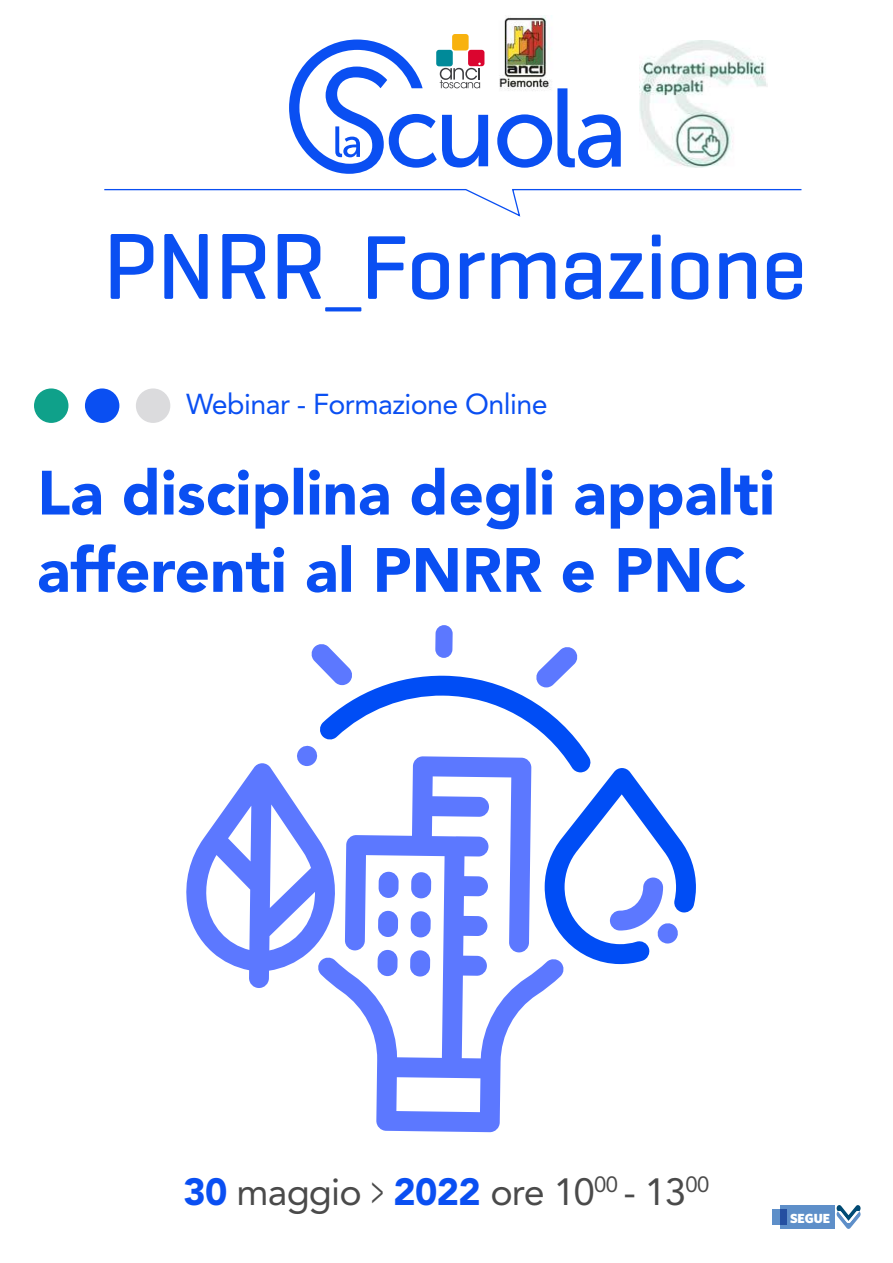
<style>
.page{position:relative;width:893px;height:1263px;background:#fff}
.page>*{position:absolute;margin:0;border:0;box-sizing:border-box;transform-origin:0 0}
.t1{font:500 91.95px "Geogrotesque Cyr";letter-spacing:-.01em;color:#0a4ff2}
.t2{font:37.65px "Avenir LT Std";letter-spacing:-.02em;color:#4a4a4a}
.t3{font:28.65px "Avenir LT Std";letter-spacing:-.02em;color:#0a4ff2}
.t4{font:900 13.2px "Whitney HTF";color:#fff}
.s1{font-size:95.4px}
.s2{font-weight:300;font-size:95.4px}
.s3{font-weight:900;color:#0a4ff2}
.s4{font-size:40.35px}
</style>
<div class="page">
<svg style="left:39px;top:544px;width:706px;height:49px"></svg>
<svg style="left:42px;top:468px;width:730px;height:61px"></svg>
<svg style="left:837px;top:1205px;width:23px;height:24px"></svg>
<div style="left:780px;top:1205px;width:54px;height:24px;background:#5e8fc9"></div>
<div style="left:772px;top:1209px;width:8px;height:15px;background:#5e8fc9"></div>
<div style="left:780px;top:1209px;width:7px;height:15px;background:#244fa1"></div>
<div style="left:136px;top:388px;width:34px;height:35px;background:#dbdbdd;border-radius:50%"></div>
<div style="left:85px;top:388px;width:34px;height:35px;background:#0a4ff2;border-radius:50%"></div>
<div style="left:34px;top:388px;width:34px;height:35px;background:#0fa18a;border-radius:50%"></div>
<img style="left:640px;top:40px;width:128px;height:128px">
<svg style="left:497px;top:88px;width:124px;height:80px"></svg>
<div style="left:452px;top:34px;width:17px;height:17px;background:#f8b20e;border-radius:3px"></div>
<svg style="left:289px;top:40px;width:199px;height:134px"></svg>
<svg style="left:104px;top:189px;width:698px;height:28px"></svg>
<svg style="left:337px;top:988px;width:210px;height:144px"></svg>
<div style="left:435px;top:625px;width:18px;height:33px;background:#5c78ff;border-radius:9px"></div>
<svg style="left:186px;top:643px;width:510px;height:345px"></svg>
<div style="left:411px;top:872px;width:20px;height:26px;background:#5c78ff;border-radius:10px"></div>
<div style="left:379px;top:872px;width:20px;height:26px;background:#5c78ff;border-radius:10px"></div>
<div style="left:411px;top:911px;width:20px;height:26px;background:#5c78ff;border-radius:10px"></div>
<div style="left:378px;top:911px;width:20px;height:26px;background:#5c78ff;border-radius:10px"></div>
<div style="left:410px;top:950px;width:20px;height:26px;background:#5c78ff;border-radius:10px"></div>
<div style="left:377px;top:950px;width:21px;height:26px;background:#5c78ff;border-radius:10px"></div>
<img style="left:497px;top:16px;width:58px;height:75px">
<h1 class="t1" style="left:103px;top:210px;width:706px"><span class="s1">PNRR</span><span class="s2">_</span>Formazione</h1>
<p class="t3" style="left:186px;top:388px;width:363px">Webinar - Formazione Online</p>
<p class="t2" style="left:184px;top:1170px;width:527px"><span class="s3">30</span> maggio <span class="s4">&gt;</span> <span class="s3">2022</span> ore 10<sup>00</sup> - 13<sup>00</sup></p>
<p class="t4" style="left:790px;top:1210px;width:42px">SEGUE</p>
</div>
